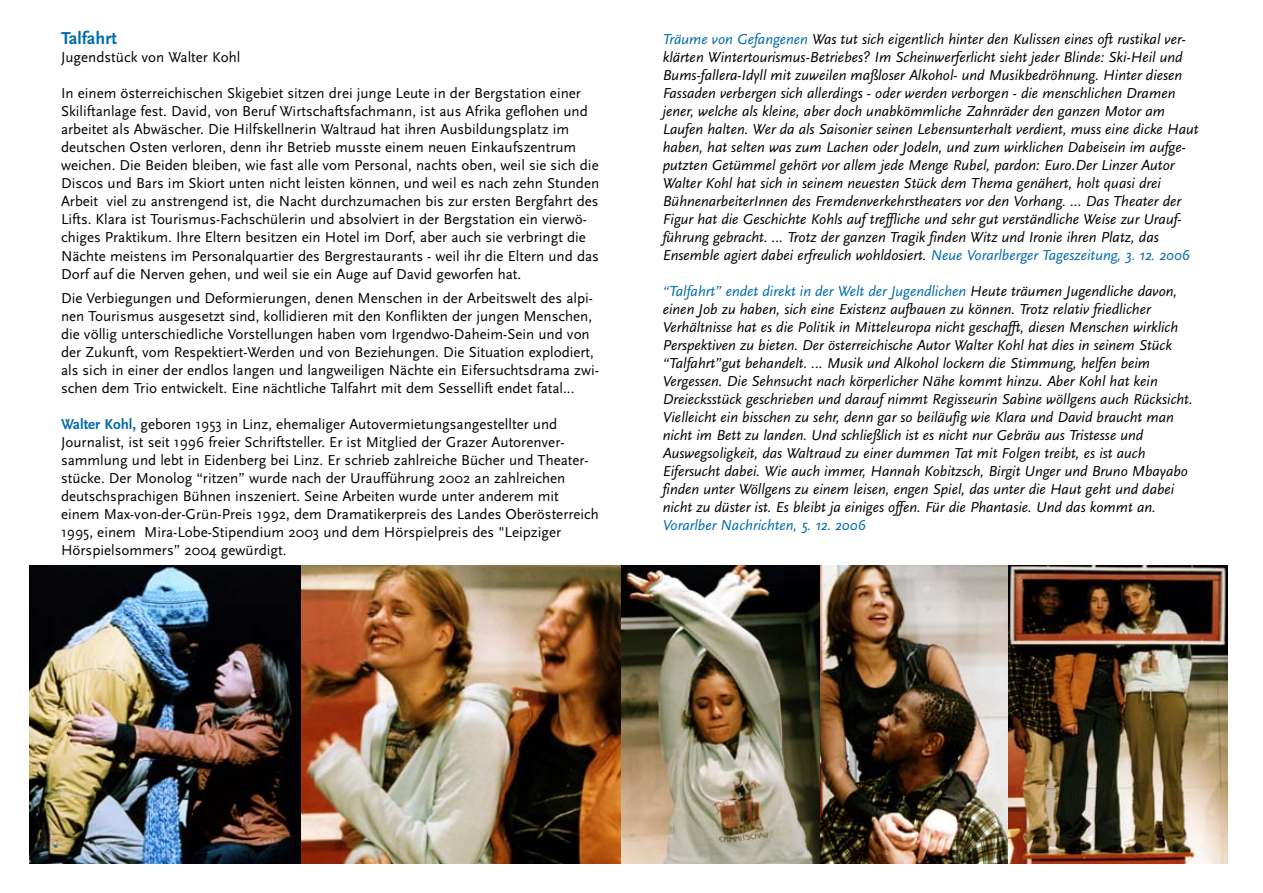
<style>
.page{position:relative;width:1263px;height:893px;background:#fff}
.page>*{position:absolute;margin:0;border:0;box-sizing:border-box;transform-origin:0 0}
.t1{font:700 18px "Scala Sans";color:#006bab}
.t2{font:italic 15px/18px "Scala Sans";color:#000}
.t3{font:15px/18px "Scala Sans";color:#000}
.t4{font:italic 15px "Scala Sans";color:#006bab}
.s1{font-weight:700;color:#006bab}
.s2{color:#006bab}
</style>
<div class="page">
<img style="left:820px;top:566px;width:407px;height:297px">
<img style="left:301px;top:566px;width:320px;height:297px">
<img style="left:30px;top:566px;width:271px;height:297px">
<img style="left:621px;top:566px;width:199px;height:297px">
<img style="left:821px;top:566px;width:187px;height:297px">
<p class="t1" style="left:61px;top:29px;width:57px">Talfahrt</p>
<p class="t3" style="left:61px;top:49px;width:181px">Jugendstück von Walter Kohl</p>
<p class="t3" style="left:61px;top:85px;width:540px">In einem österreichischen Skigebiet sitzen drei junge Leute in der Bergstation einer Skiliftanlage fest. David, von Beruf Wirtschaftsfachmann, ist aus Afrika geflohen und arbeitet als Abwäscher. Die Hilfskellnerin Waltraud hat ihren Ausbildungsplatz im deutschen Osten verloren, denn ihr Betrieb musste einem neuen Einkaufszentrum weichen. Die Beiden bleiben, wie fast alle vom Personal, nachts oben, weil sie sich die Discos und Bars im Skiort unten nicht leisten können, und weil es nach zehn Stunden Arbeit viel zu anstrengend ist, die Nacht durchzumachen bis zur ersten Bergfahrt des Lifts. Klara ist Tourismus-Fachschülerin und absolviert in der Bergstation ein vierwö&shy;chiges Praktikum. Ihre Eltern besitzen ein Hotel im Dorf, aber auch sie verbringt die Nächte meistens im Personalquartier des Bergrestaurants - weil ihr die Eltern und das Dorf auf die Nerven gehen, und weil sie ein Auge auf David geworfen hat.</p>
<p class="t3" style="left:61px;top:289px;width:539px">Die Verbiegungen und Deformierungen, denen Menschen in der Arbeitswelt des alpi&shy;nen Tourismus ausgesetzt sind, kollidieren mit den Konflikten der jungen Menschen, die völlig unterschiedliche Vorstellungen haben vom Irgendwo-Daheim-Sein und von der Zukunft, vom Respektiert-Werden und von Beziehungen. Die Situation explodiert, als sich in einer der endlos langen und langweiligen Nächte ein Eifersuchtsdrama zwi&shy;schen dem Trio entwickelt. Eine nächtliche Talfahrt mit dem Sessellift endet fatal...</p>
<p class="t3" style="left:61px;top:415px;width:539px"><span class="s1">Walter Kohl,</span> geboren 1953 in Linz, ehemaliger Autovermietungsangestellter und Journalist, ist seit 1996 freier Schriftsteller. Er ist Mitglied der Grazer Autorenver&shy;sammlung und lebt in Eidenberg bei Linz. Er schrieb zahlreiche Bücher und Theater&shy;stücke. Der Monolog “ritzen” wurde nach der Uraufführung 2002 an zahlreichen deutschsprachigen Bühnen inszeniert. Seine Arbeiten wurde unter anderem mit einem Max-von-der-Grün-Preis 1992, dem Dramatikerpreis des Landes Oberösterreich 1995, einem Mira-Lobe-Stipendium 2003 und dem Hörspielpreis des "Leipziger Hörspielsommers” 2004 gewürdigt.</p>
<p class="t2" style="left:663px;top:30px;width:537px"><span class="s2">Träume von Gefangenen</span> Was tut sich eigentlich hinter den Kulissen eines oft rustikal ver&shy;klärten Wintertourismus-Betriebes? Im Scheinwerferlicht sieht jeder Blinde: Ski-Heil und Bums-fallera-Idyll mit zuweilen maßloser Alkohol- und Musikbedröhnung. Hinter diesen Fassaden verbergen sich allerdings - oder werden verborgen - die menschlichen Dramen jener, welche als kleine, aber doch unabkömmliche Zahnräder den ganzen Motor am Laufen halten. Wer da als Saisonier seinen Lebensunterhalt verdient, muss eine dicke Haut haben, hat selten was zum Lachen oder Jodeln, und zum wirklichen Dabeisein im aufge&shy;putzten Getümmel gehört vor allem jede Menge Rubel, pardon: Euro.Der Linzer Autor Walter Kohl hat sich in seinem neuesten Stück dem Thema genähert, holt quasi drei BühnenarbeiterInnen des Fremdenverkehrstheaters vor den Vorhang. ... Das Theater der Figur hat die Geschichte Kohls auf treffliche und sehr gut verständliche Weise zur Urauf&shy;führung gebracht. ... Trotz der ganzen Tragik finden Witz und Ironie ihren Platz, das Ensemble agiert dabei erfreulich wohldosiert. <span class="s2">Neue Vorarlberger Tageszeitung, 3. 12. 2006</span></p>
<p class="t2" style="left:663px;top:282px;width:531px"><span class="s2">“Talfahrt” endet direkt in der Welt der Jugendlichen</span> Heute träumen Jugendliche davon, einen Job zu haben, sich eine Existenz aufbauen zu können. Trotz relativ friedlicher Verhältnisse hat es die Politik in Mitteleuropa nicht geschafft, diesen Menschen wirklich Perspektiven zu bieten. Der österreichische Autor Walter Kohl hat dies in seinem Stück “Talfahrt”gut behandelt. ... Musik und Alkohol lockern die Stimmung, helfen beim Vergessen. Die Sehnsucht nach körperlicher Nähe kommt hinzu. Aber Kohl hat kein Dreiecksstück geschrieben und darauf nimmt Regisseurin Sabine wöllgens auch Rücksicht.<br>Vielleicht ein bisschen zu sehr, denn gar so beiläufig wie Klara und David braucht man nicht im Bett zu landen. Und schließlich ist es nicht nur Gebräu aus Tristesse und Auswegsoligkeit, das Waltraud zu einer dummen Tat mit Folgen treibt, es ist auch Eifersucht dabei. Wie auch immer, Hannah Kobitzsch, Birgit Unger und Bruno Mbayabo finden unter Wöllgens zu einem leisen, engen Spiel, das unter die Haut geht und dabei nicht zu düster ist. Es bleibt ja einiges offen. Für die Phantasie. Und das kommt an.</p>
<p class="t4" style="left:663px;top:517px;width:204px">Vorarlber Nachrichten, 5. 12. 2006</p>
</div>
